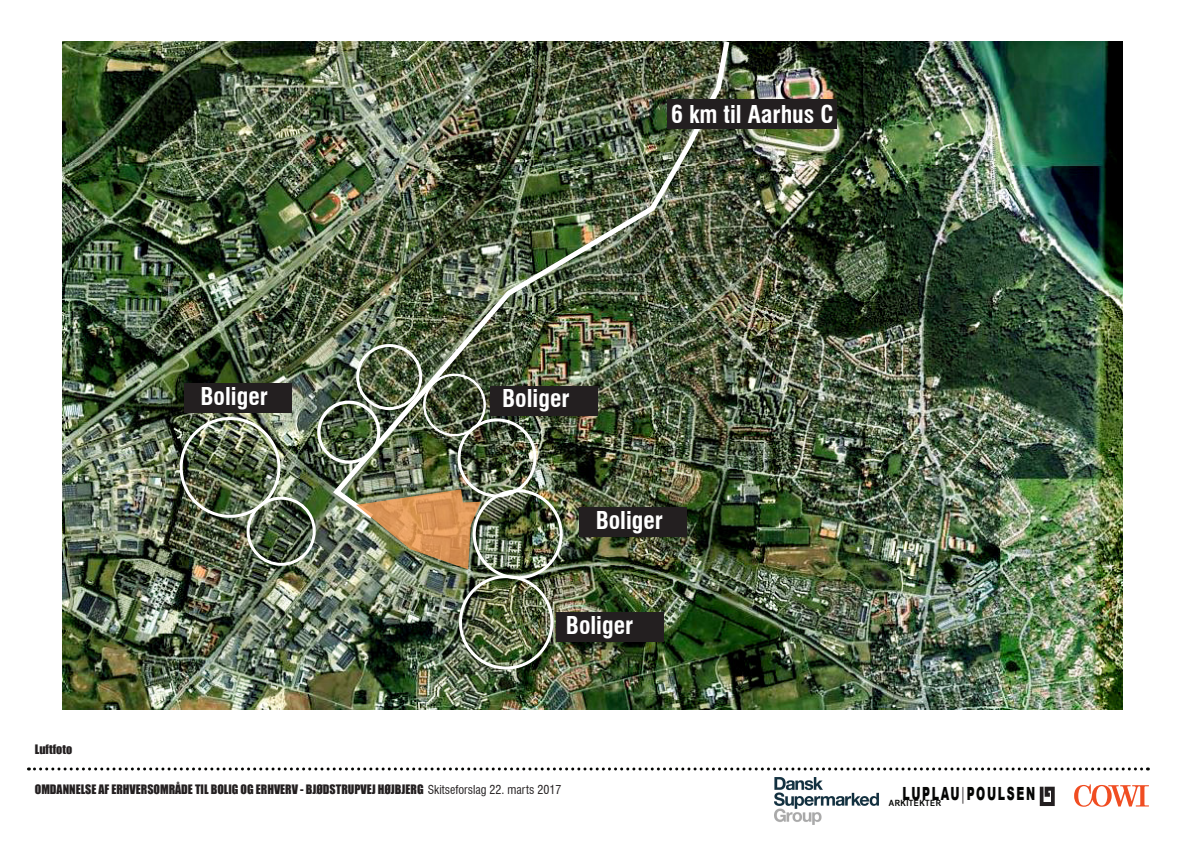
<style>
.page{position:relative;width:1191px;height:842px;background:#fff}
.page>*{position:absolute;margin:0;border:0;box-sizing:border-box;transform-origin:0 0}
.t1{font:700 condensed 24px "Swiss 721 BT";color:#fff}
.t2{font:900 18.1px "Arial";letter-spacing:.15em;color:#040503;scale:.61 1}
.t3{font:12px "Impact";color:#231f20}
.t4{font:700 8.6px "Arial Narrow";letter-spacing:.05em;color:#040503;scale:1.06 1}
.s1{font-family:"Swiss 721 BT";font-stretch:condensed}
.s2{color:#050504}
.s3{color:#231f20}
</style>
<div class="page">
<svg style="left:28px;top:767px;width:1120px;height:3px"></svg>
<svg style="left:1039px;top:787px;width:15px;height:19px"></svg>
<img style="left:774px;top:778px;width:104px;height:47px">
<svg style="left:1074px;top:784px;width:74px;height:23px"></svg>
<img style="left:62px;top:42px;width:1061px;height:667px">
<div style="left:184px;top:383px;width:108px;height:29px;background:#231f20"></div>
<div style="left:556px;top:612px;width:108px;height:29px;background:#231f20"></div>
<div style="left:579px;top:508px;width:108px;height:29px;background:#231f20"></div>
<img style="left:329px;top:41px;width:403px;height:483px">
<div style="left:180px;top:417px;width:100px;height:101px;border:3px solid #fff;border-radius:50%"></div>
<div style="left:247px;top:497px;width:69px;height:69px;border:3px solid #fff;border-radius:50%"></div>
<div style="left:317px;top:400px;width:63px;height:64px;border:3px solid #fff;border-radius:50%"></div>
<div style="left:356px;top:344px;width:66px;height:66px;border:3px solid #fff;border-radius:50%"></div>
<div style="left:473px;top:489px;width:89px;height:90px;border:3px solid #fff;border-radius:50%"></div>
<div style="left:459px;top:575px;width:94px;height:94px;border:3px solid #fff;border-radius:50%"></div>
<div style="left:457px;top:418px;width:79px;height:79px;border:3px solid #fff;border-radius:50%"></div>
<div style="left:423px;top:374px;width:63px;height:62px;border:2px solid #fff;border-radius:50%"></div>
<img style="left:356px;top:489px;width:125px;height:80px">
<div style="left:667px;top:99px;width:170px;height:29px;background:#231f20"></div>
<p class="t1" style="left:671px;top:99px;width:164px">6 km til Aarhus C</p>
<p class="t1" style="left:200px;top:381px;width:69px">Boliger</p>
<p class="t3" style="left:35px;top:740px;width:39px">Luftfoto</p>
<p class="t1" style="left:502px;top:384px;width:69px">Boliger</p>
<p class="t1" style="left:595px;top:506px;width:69px">Boliger</p>
<p class="t1" style="left:566px;top:611px;width:69px">Boliger</p>
<p class="t3" style="left:35px;top:779px;width:528px">OMDANNELSE AF ERHVERSOMRÅDE TIL BOLIG OG ERHVERV - BJØDSTRUPVEJ HØJBJERG <span class="s1">Skitseforslag 22. marts 2017</span></p>
<h2 class="t2" style="left:902px;top:780px;width:219px"><span class="s2">LUPLAU</span> <span class="s3">|</span> POULSEN</h2>
<p class="t4" style="left:889px;top:796px;width:51px">ARKITEKTER</p>
</div>
